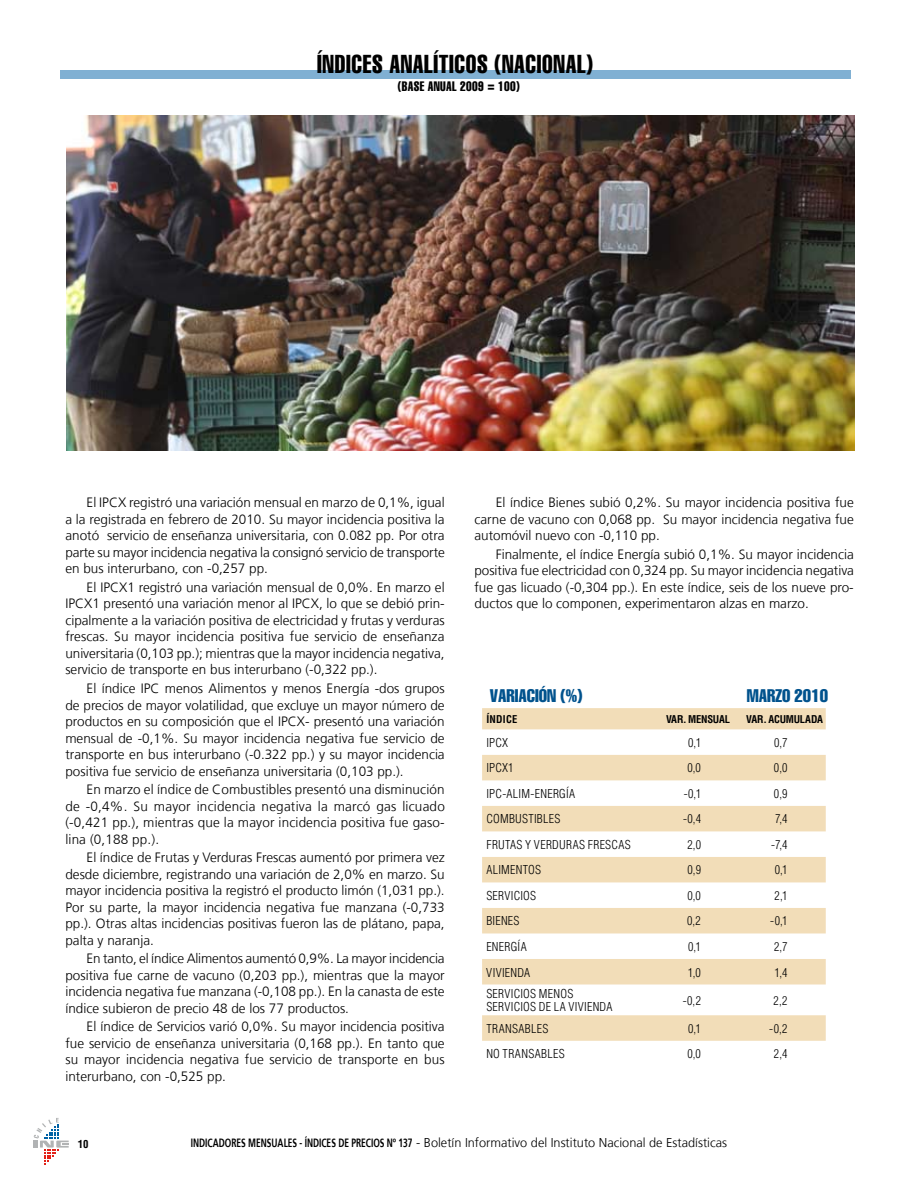
<style>
.page{position:relative;width:918px;height:1188px;background:#fff}
.page>*{position:absolute;margin:0;border:0;box-sizing:border-box;transform-origin:0 0}
.t1{font:extra-condensed 25.5px "Helvetica";color:#000;scale:.9 1}
.t2{font:extra-condensed 18px "Helvetica";color:#00528d}
.t3{font:300 13.5px/16.5px "Frutiger";color:#000;text-align:justify}
.t4{font:extra-condensed 13.5px "Helvetica";letter-spacing:.03em;color:#000;scale:.9 1}
.t5{font:300 12.75px "Frutiger";color:#000}
.t6{font:300 condensed 12px/12.8px "Helvetica";letter-spacing:.025em;color:#000}
.t7{font:700 condensed 10.8px "Helvetica";color:#000}
.t8{font:700 condensed 10.5px "Helvetica";letter-spacing:-.035em;color:#000}
.s1{font-weight:700;font-size:12px}
</style>
<div class="page">
<svg style="left:33px;top:1118px;width:36px;height:46px"></svg>
<div style="left:60px;top:70px;width:791px;height:8px;background:#80b0d3"></div>
<img style="left:67px;top:115px;width:788px;height:335px">
<svg style="left:482px;top:708px;width:344px;height:333px;fill:#f2ddb8"></svg>
<h1 class="t1" style="left:317px;top:47px;width:12px">ÍNDICES</h1>
<h1 class="t1" style="left:389px;top:47px;width:12px">ANALÍ</h1>
<h1 class="t1" style="left:439px;top:47px;width:24px">TICOS</h1>
<h1 class="t1" style="left:495px;top:47px;width:21px">(NACIONAL</h1>
<h1 class="t1" style="left:586px;top:47px;width:9px">)</h1>
<p class="t4" style="left:398px;top:78px;width:41px">(BASE ANUAL</p>
<p class="t4" style="left:460px;top:78px;width:68px">2009 = 100)</p>
<p class="t3" style="left:65px;top:494px;width:381px;text-indent:21px">El IPCX registró una variación mensual en marzo de 0,1%, igual a la registrada en febrero de 2010. Su mayor incidencia positiva la anotó servicio de enseñanza universitaria, con 0.082 pp. Por otra parte su mayor incidencia negativa la consignó servicio de transporte en bus interurbano, con -0,257 pp.</p>
<p class="t3" style="left:65px;top:579px;width:381px;text-indent:21px">El IPCX1 registró una variación mensual de 0,0%. En marzo el IPCX1 presentó una variación menor al IPCX, lo que se debió prin&shy;cipalmente a la variación positiva de electricidad y frutas y verduras frescas. Su mayor incidencia positiva fue servicio de enseñanza universitaria (0,103 pp.); mientras que la mayor incidencia negativa, servicio de transporte en bus interurbano (-0,322 pp.).</p>
<p class="t3" style="left:65px;top:680px;width:381px;text-indent:21px">El índice IPC menos Alimentos y menos Energía -dos grupos de precios de mayor volatilidad, que excluye un mayor número de productos en su composición que el IPCX- presentó una variación mensual de -0,1%. Su mayor incidencia negativa fue servicio de transporte en bus interurbano (-0.322 pp.) y su mayor incidencia positiva fue servicio de enseñanza universitaria (0,103 pp.).</p>
<p class="t3" style="left:65px;top:781px;width:381px;text-indent:21px">En marzo el índice de Combustibles presentó una disminución de -0,4%. Su mayor incidencia negativa la marcó gas licuado (-0,421 pp.), mientras que la mayor incidencia positiva fue gaso&shy;lina (0,188 pp.).</p>
<p class="t3" style="left:65px;top:849px;width:381px;text-indent:21px">El índice de Frutas y Verduras Frescas aumentó por primera vez desde diciembre, registrando una variación de 2,0% en marzo. Su mayor incidencia positiva la registró el producto limón (1,031 pp.).<br>Por su parte, la mayor incidencia negativa fue manzana (-0,733 pp.). Otras altas incidencias positivas fueron las de plátano, papa, palta y naranja.</p>
<p class="t3" style="left:65px;top:950px;width:381px;text-indent:21px">En tanto, el índice Alimentos aumentó 0,9%. La mayor incidencia positiva fue carne de vacuno (0,203 pp.), mientras que la mayor incidencia negativa fue manzana (-0,108 pp.). En la canasta de este índice subieron de precio 48 de los 77 productos.</p>
<p class="t3" style="left:65px;top:1018px;width:381px;text-indent:21px">El índice de Servicios varió 0,0%. Su mayor incidencia positiva fue servicio de enseñanza universitaria (0,168 pp.). En tanto que su mayor incidencia negativa fue servicio de transporte en bus interurbano, con -0,525 pp.</p>
<p class="t3" style="left:474px;top:494px;width:381px;text-indent:21px">El índice Bienes subió 0,2%. Su mayor incidencia positiva fue carne de vacuno con 0,068 pp. Su mayor incidencia negativa fue automóvil nuevo con -0,110 pp.</p>
<p class="t3" style="left:474px;top:546px;width:381px;text-indent:21px">Finalmente, el índice Energía subió 0,1%. Su mayor incidencia positiva fue electricidad con 0,324 pp. Su mayor incidencia negativa fue gas licuado (-0,304 pp.). En este índice, seis de los nueve pro&shy;ductos que lo componen, experimentaron alzas en marzo.</p>
<h2 class="t2" style="left:490px;top:685px;width:94px">VARIACIÓN (%)</h2>
<h2 class="t2" style="left:747px;top:685px;width:83px">MARZO 2010</h2>
<p class="t8" style="left:486px;top:713px;width:10px">ÍNDICE</p>
<p class="t8" style="left:666px;top:713px;width:37px">VAR. MENSUAL</p>
<p class="t8" style="left:746px;top:713px;width:30px">VAR . ACUMULADA</p>
<p class="t6" style="left:486px;top:736px;width:23px">IPCX</p>
<p class="t6" style="left:688px;top:736px;width:14px">0,1</p>
<p class="t6" style="left:774px;top:736px;width:15px">0,7</p>
<p class="t6" style="left:486px;top:762px;width:29px">IPCX1</p>
<p class="t6" style="left:687px;top:762px;width:15px">0,0</p>
<p class="t6" style="left:774px;top:762px;width:15px">0,0</p>
<p class="t6" style="left:486px;top:787px;width:90px">IPC-ALIM-ENERGÍA</p>
<p class="t6" style="left:684px;top:787px;width:19px">-0,1</p>
<p class="t6" style="left:774px;top:787px;width:15px">0,9</p>
<p class="t6" style="left:486px;top:813px;width:76px">COMBUSTIBLES</p>
<p class="t6" style="left:683px;top:813px;width:19px">-0,4</p>
<p class="t6" style="left:775px;top:813px;width:14px">7,4</p>
<p class="t6" style="left:486px;top:838px;width:146px">FRUTAS Y VERDURAS FRESCAS</p>
<p class="t6" style="left:687px;top:838px;width:15px">2,0</p>
<p class="t6" style="left:771px;top:838px;width:18px">-7,4</p>
<p class="t6" style="left:486px;top:864px;width:56px">ALIMENTOS</p>
<p class="t6" style="left:687px;top:864px;width:15px">0,9</p>
<p class="t6" style="left:775px;top:864px;width:14px">0,1</p>
<p class="t6" style="left:486px;top:889px;width:51px">SERVICIOS</p>
<p class="t6" style="left:687px;top:889px;width:15px">0,0</p>
<p class="t6" style="left:775px;top:889px;width:14px">2,1</p>
<p class="t6" style="left:486px;top:915px;width:35px">BIENES</p>
<p class="t6" style="left:687px;top:915px;width:15px">0,2</p>
<p class="t6" style="left:770px;top:915px;width:19px">-0,1</p>
<p class="t6" style="left:486px;top:940px;width:42px">ENERGÍA</p>
<p class="t6" style="left:688px;top:940px;width:14px">0,1</p>
<p class="t6" style="left:774px;top:940px;width:15px">2,7</p>
<p class="t6" style="left:486px;top:966px;width:45px">VIVIENDA</p>
<p class="t6" style="left:688px;top:966px;width:15px">1,0</p>
<p class="t6" style="left:774px;top:966px;width:15px">1,4</p>
<p class="t6" style="left:486px;top:987px;width:128px">SERVICIOS MENOS<br>SERVICIOS DE LA VIVIENDA</p>
<p class="t6" style="left:683px;top:994px;width:20px">-0,2</p>
<p class="t6" style="left:774px;top:994px;width:15px">2,2</p>
<p class="t6" style="left:486px;top:1022px;width:64px">TRANSABLES</p>
<p class="t6" style="left:688px;top:1022px;width:14px">0,1</p>
<p class="t6" style="left:769px;top:1022px;width:20px">-0,2</p>
<p class="t6" style="left:486px;top:1048px;width:80px">NO TRANSABLES</p>
<p class="t6" style="left:687px;top:1048px;width:15px">0,0</p>
<p class="t6" style="left:774px;top:1048px;width:15px">2,4</p>
<p class="t7" style="left:78px;top:1138px;width:12px">10</p>
<p class="t5" style="left:191px;top:1135px;width:538px"><span class="s1">INDICADORES MENSUALES - ÍNDICES DE PRECIOS Nº 137</span> - Boletín Informativo del Instituto Nacional de Estadísticas</p>
</div>
